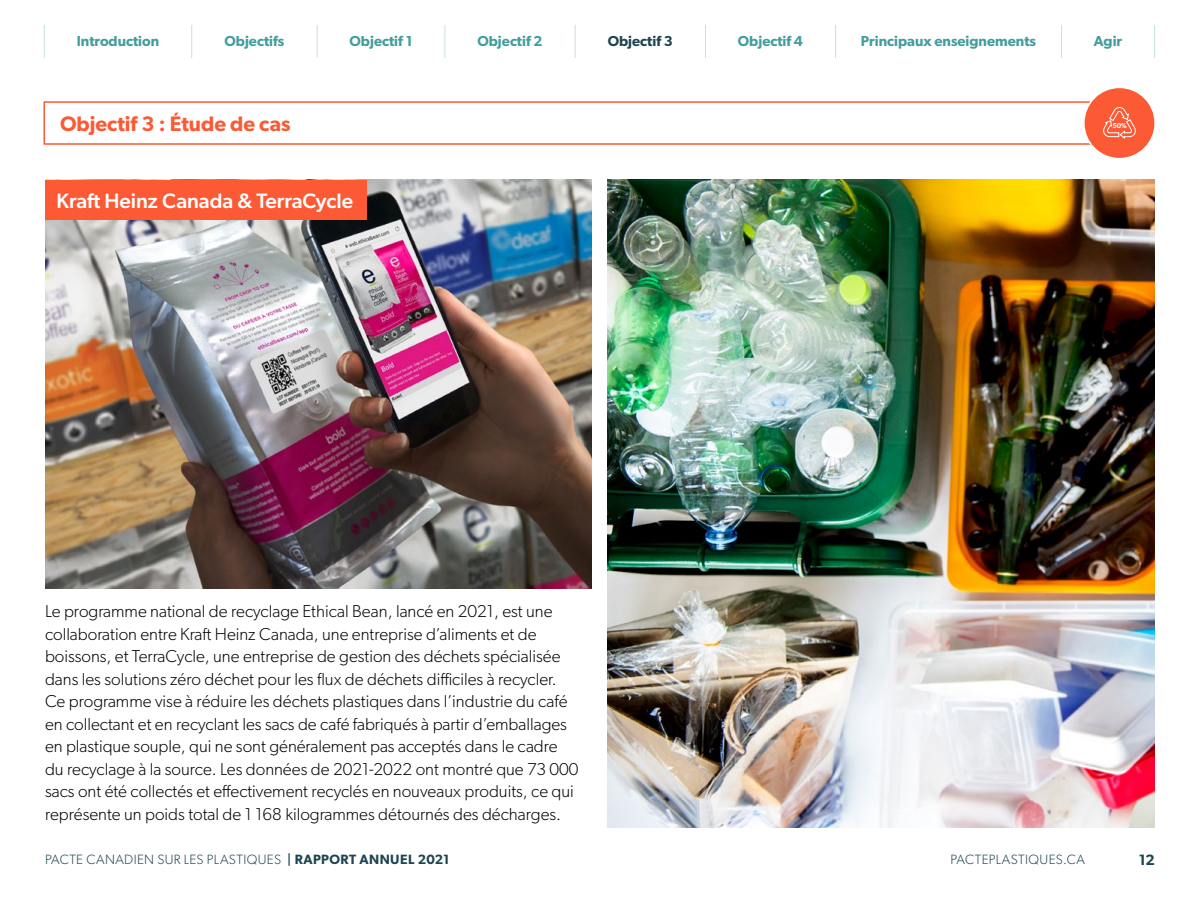
<style>
.page{position:relative;width:1200px;height:900px;background:#fff}
.page>*{position:absolute;margin:0;border:0;box-sizing:border-box;transform-origin:0 0}
.t1{font:600 21px "Gibson";color:#fb5a35}
.t2{font:500 20.85px "Gibson";color:#fff}
.t3{font:300 17.25px/22.5px "Gibson";color:#000}
.t4{font:600 15px "Gibson";color:#1d4551}
.t5{font:600 14.4px "Gibson";color:#429d9c}
.t6{font:600 14.4px "Gibson";color:#1d4551}
.t7{font:300 13.5px "Gibson";letter-spacing:.03em;color:#1d4551}
.t8{font:600 7.05px "Gibson";color:#fff}
.s1{font-weight:500}
.s2{font-weight:600}
</style>
<div class="page">
<hr style="left:191px;top:25px;width:1px;height:33px;background:#c6e2e1">
<hr style="left:44px;top:25px;width:1px;height:33px;background:#c6e2e1">
<hr style="left:317px;top:25px;width:1px;height:33px;background:#c6e2e1">
<hr style="left:444px;top:25px;width:1px;height:33px;background:#c6e2e1">
<hr style="left:575px;top:25px;width:1px;height:33px;background:#c6e2e1">
<hr style="left:705px;top:25px;width:1px;height:33px;background:#c6e2e1">
<hr style="left:835px;top:25px;width:1px;height:33px;background:#c6e2e1">
<hr style="left:1061px;top:25px;width:1px;height:33px;background:#c6e2e1">
<hr style="left:1154px;top:25px;width:1px;height:33px;background:#c6e2e1">
<div style="left:44px;top:101px;width:1095px;height:44px;border:2px solid #fb5a35"></div>
<div style="left:1084px;top:87px;width:71px;height:72px;background:#fb5a35;border-radius:50%"></div>
<div style="left:1083px;top:87px;width:73px;height:72px;border:2px solid #fff;border-radius:50%"></div>
<svg style="left:1103px;top:107px;width:33px;height:32px"></svg>
<img style="left:45px;top:180px;width:546px;height:409px">
<div style="left:45px;top:180px;width:321px;height:40px;background:#fb5a35"></div>
<img style="left:608px;top:180px;width:546px;height:648px">
<p class="t5" style="left:77px;top:32px;width:84px">Introduction</p>
<p class="t5" style="left:225px;top:32px;width:61px">Objectifs</p>
<p class="t5" style="left:350px;top:32px;width:64px">Objectif 1</p>
<p class="t5" style="left:477px;top:32px;width:67px">Objectif 2</p>
<p class="t6" style="left:608px;top:32px;width:67px">Objectif 3</p>
<p class="t5" style="left:738px;top:32px;width:67px">Objectif 4</p>
<p class="t5" style="left:861px;top:32px;width:177px">Principaux enseignements</p>
<p class="t5" style="left:1094px;top:32px;width:30px">Agir</p>
<p class="t1" style="left:60px;top:112px;width:232px">Objectif 3 : Étude de cas</p>
<p class="t2" style="left:57px;top:189px;width:298px">Kraft Heinz Canada &amp; TerraCycle</p>
<p class="t3" style="left:45px;top:600px;width:535px">Le programme national de recyclage Ethical Bean, lancé en 2021, est une collaboration entre Kraft Heinz Canada, une entreprise d’aliments et de boissons, et TerraCycle, une entreprise de gestion des déchets spécialisée dans les solutions zéro déchet pour les flux de déchets difficiles à recycler.<br>Ce programme vise à réduire les déchets plastiques dans l’industrie du café en collectant et en recyclant les sacs de café fabriqués à partir d’emballages en plastique souple, qui ne sont généralement pas acceptés dans le cadre du recyclage à la source. Les données de 2021-2022 ont montré que 73 000 sacs ont été collectés et effectivement recyclés en nouveaux produits, ce qui représente un poids total de 1 168 kilogrammes détournés des décharges.</p>
<p class="t8" style="left:1113px;top:121px;width:16px">50%</p>
<p class="t7" style="left:45px;top:851px;width:406px">PACTE CANADIEN SUR LES PLASTIQUES <span class="s1">|</span> <span class="s2">RAPPORT ANNUEL 2021</span></p>
<p class="t7" style="left:950px;top:851px;width:136px">PACTEPLASTIQUES.CA</p>
<p class="t4" style="left:1139px;top:851px;width:18px">12</p>
</div>
